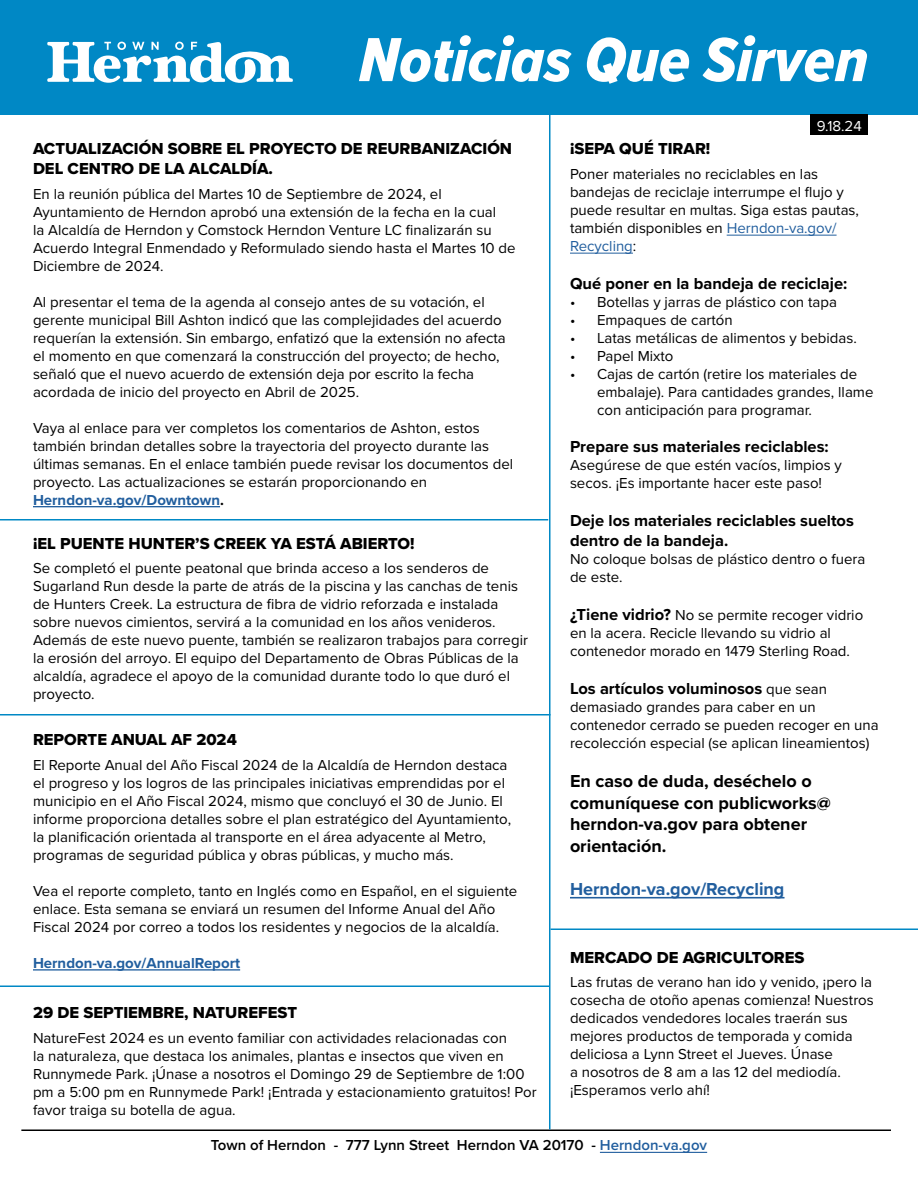
<style>
.page{position:relative;width:918px;height:1188px;background:#fff}
.page>*{position:absolute;margin:0;border:0;box-sizing:border-box;transform-origin:0 0}
.t1{font:64.5px "Proxima Nova Cond Extrabld It";color:#fff}
.Body_Spanish{font:700 18px/21.6px "Proxima Nova";color:#000}
.Body_Spanish-2{font:700 18px "Proxima Nova";color:#215e9e}
.Story_Title_Spanish{font:16.5px/19.8px "Proxima Nova Extrabld";color:#000}
.Body_Spanish-3{font:700 16.5px/19.8px "Proxima Nova";color:#000}
.Body_Spanish-4{font:15px/18px "Proxima Nova";color:#000}
.t2{font:600 15px "Proxima Nova";color:#000}
.Body_Spanish-5{font:700 15px "Proxima Nova";color:#215e9e}
.t3{font:15px "Proxima Nova";color:#fff}
.s1{font-weight:700;color:#215e9e}
.s2{font-weight:700}
.s3{color:#215e9e}
.s4{font-weight:700;font-size:16.5px}
.s5{font-weight:400;font-size:15px}
</style>
<div class="page">
<div style="left:0;top:0;width:918px;height:114px;background:#0088c5"></div>
<div style="left:810px;top:114px;width:58px;height:21px;background:#000"></div>
<hr style="left:21px;top:1130px;width:870px;height:1px;background:#000">
<svg style="left:47px;top:42px;width:246px;height:41px"></svg>
<hr style="left:0;top:519px;width:548px;height:1px;background:#0088c5">
<hr style="left:0;top:714px;width:550px;height:2px;background:#0088c5">
<hr style="left:550px;top:928px;width:368px;height:2px;background:#0088c5">
<hr style="left:0;top:986px;width:549px;height:1px;background:#0088c5">
<hr style="left:549px;top:105px;width:1px;height:1025px;background:#0088c5">
<hr style="left:33px;top:506px;width:187px;height:1px;background:#215e9e">
<hr style="left:33px;top:969px;width:207px;height:2px;background:#215e9e">
<hr style="left:727px;top:235px;width:110px;height:1px;background:#215e9e">
<hr style="left:570px;top:253px;width:63px;height:1px;background:#215e9e">
<hr style="left:570px;top:897px;width:215px;height:1px;background:#215e9e">
<hr style="left:600px;top:1152px;width:107px;height:1px;background:#215e9e">
<h1 class="t1" style="left:359px;top:12px;width:511px">Noticias Que Sirven</h1>
<p class="t3" style="left:817px;top:114px;width:47px">9.18.24</p>
<h2 class="Story_Title_Spanish" style="left:33px;top:138px;width:481px">ACTUALIZACIÓN SOBRE EL PROYECTO DE REURBANIZACIÓN<br>DEL CENTRO DE LA ALCALDÍA.</h2>
<p class="Body_Spanish-4" style="left:33px;top:184px;width:484px">En la reunión pública del Martes 10 de Septiembre de 2024, el Ayuntamiento de Herndon aprobó una extensión de la fecha en la cual<br>la Alcaldía de Herndon y Comstock Herndon Venture LC finalizarán su Acuerdo Integral Enmendado y Reformulado siendo hasta el Martes 10 de Diciembre de 2024.</p>
<p class="Body_Spanish-4" style="left:33px;top:292px;width:474px">Al presentar el tema de la agenda al consejo antes de su votación, el gerente municipal Bill Ashton indicó que las complejidades del acuerdo requerían la extensión. Sin embargo, enfatizó que la extensión no afecta el momento en que comenzará la construcción del proyecto; de hecho, señaló que el nuevo acuerdo de extensión deja por escrito la fecha acordada de inicio del proyecto en Abril de 2025.</p>
<p class="Body_Spanish-4" style="left:33px;top:418px;width:482px">Vaya al enlace para ver completos los comentarios de Ashton, estos también brindan detalles sobre la trayectoria del proyecto durante las últimas semanas. En el enlace también puede revisar los documentos del proyecto. Las actualizaciones se estarán proporcionando en <span class="s1">Herndon-va.gov/Downtown</span><span class="s2">.</span></p>
<h2 class="Story_Title_Spanish" style="left:33px;top:533px;width:383px">¡EL PUENTE HUNTER’S CREEK YA ESTÁ ABIERTO!</h2>
<p class="Body_Spanish-4" style="left:33px;top:559px;width:497px">Se completó el puente peatonal que brinda acceso a los senderos de Sugarland Run desde la parte de atrás de la piscina y las canchas de tenis de Hunters Creek. La estructura de fibra de vidrio reforzada e instalada sobre nuevos cimientos, servirá a la comunidad en los años venideros.<br>Además de este nuevo puente, también se realizaron trabajos para corregir la erosión del arroyo. El equipo del Departamento de Obras Públicas de la alcaldía, agradece el apoyo de la comunidad durante todo lo que duró el proyecto.</p>
<h2 class="Story_Title_Spanish" style="left:33px;top:729px;width:205px">REPORTE ANUAL AF 2024</h2>
<p class="Body_Spanish-4" style="left:33px;top:755px;width:480px">El Reporte Anual del Año Fiscal 2024 de la Alcaldía de Herndon destaca el progreso y los logros de las principales iniciativas emprendidas por el municipio en el Año Fiscal 2024, mismo que concluyó el 30 de Junio. El informe proporciona detalles sobre el plan estratégico del Ayuntamiento, la planificación orientada al transporte en el área adyacente al Metro, programas de seguridad pública y obras públicas, y mucho más.</p>
<p class="Body_Spanish-4" style="left:33px;top:881px;width:486px">Vea el reporte completo, tanto en Inglés como en Español, en el siguiente enlace. Esta semana se enviará un resumen del Informe Anual del Año<br>Fiscal 2024 por correo a todos los residentes y negocios de la alcaldía.</p>
<p class="Body_Spanish-5" style="left:33px;top:952px;width:209px">Herndon-va.gov/AnnualReport</p>
<h2 class="Story_Title_Spanish" style="left:33px;top:1002px;width:266px">29 DE SEPTIEMBRE, NATUREFEST</h2>
<p class="Body_Spanish-4" style="left:33px;top:1028px;width:505px">NatureFest 2024 es un evento familiar con actividades relacionadas con<br>la naturaleza, que destaca los animales, plantas e insectos que viven en Runnymede Park. ¡Únase a nosotros el Domingo 29 de Septiembre de 1:00 pm a 5:00 pm en Runnymede Park! ¡Entrada y estacionamiento gratuitos! Por favor traiga su botella de agua.</p>
<h2 class="Story_Title_Spanish" style="left:570px;top:138px;width:142px">¡SEPA QUÉ TIRAR!</h2>
<p class="Body_Spanish-4" style="left:570px;top:164px;width:291px">Poner materiales no reciclables en las bandejas de reciclaje interrumpe el flujo y puede resultar en multas. Siga estas pautas, también disponibles en <span class="s3">Herndon-va.gov/ Recycling</span>:</p>
<p class="Body_Spanish-3" style="left:570px;top:273px;width:279px">Qué poner en la bandeja de reciclaje:</p>
<p class="Body_Spanish-4" style="left:570px;top:292px;width:268px">• Botellas y jarras de plástico con tapa</p>
<p class="Body_Spanish-4" style="left:570px;top:310px;width:164px">• Empaques de cartón</p>
<p class="Body_Spanish-4" style="left:570px;top:328px;width:288px">• Latas metálicas de alimentos y bebidas.</p>
<p class="Body_Spanish-4" style="left:570px;top:346px;width:105px">• Papel Mixto</p>
<p class="Body_Spanish-4" style="left:597px;top:364px;width:278px;text-indent:-27px">• Cajas de cartón (retire los materiales de embalaje). Para cantidades grandes, llame con anticipación para programar.</p>
<p class="Body_Spanish-3" style="left:570px;top:437px;width:260px">Prepare sus materiales reciclables:</p>
<p class="Body_Spanish-4" style="left:570px;top:456px;width:273px">Asegúrese de que estén vacíos, limpios y secos. ¡Es importante hacer este paso!</p>
<p class="Body_Spanish-3" style="left:570px;top:510px;width:285px">Deje los materiales reciclables sueltos dentro de la bandeja.</p>
<p class="Body_Spanish-4" style="left:570px;top:549px;width:297px">No coloque bolsas de plástico dentro o fuera de este.</p>
<p class="Body_Spanish-4" style="left:570px;top:605px;width:295px"><span class="s4">¿Tiene vidrio?</span> No se permite recoger vidrio en la acera. Recicle llevando su vidrio al contenedor morado en 1479 Sterling Road.</p>
<p class="Body_Spanish-3" style="left:570px;top:678px;width:258px">Los artículos voluminosos <span class="s5">que sean</span></p>
<p class="Body_Spanish-4" style="left:570px;top:697px;width:310px">demasiado grandes para caber en un contenedor cerrado se pueden recoger en una recolección especial (se aplican lineamientos)</p>
<p class="Body_Spanish" style="left:570px;top:770px;width:262px">En caso de duda, deséchelo o comuníquese con publicworks@ herndon-va.gov para obtener orientación.</p>
<p class="Body_Spanish-2" style="left:570px;top:876px;width:216px">Herndon-va.gov/Recycling</p>
<h2 class="Story_Title_Spanish" style="left:570px;top:947px;width:236px">MERCADO DE AGRICULTORES</h2>
<p class="Body_Spanish-4" style="left:570px;top:973px;width:305px">Las frutas de verano han ido y venido, ¡pero la cosecha de otoño apenas comienza! Nuestros dedicados vendedores locales traerán sus mejores productos de temporada y comida deliciosa a Lynn Street el Jueves. Únase<br>a nosotros de 8 am a las 12 del mediodía. ¡Esperamos verlo ahí!</p>
<h1 class="t2" style="left:211px;top:1134px;width:498px">Town of Herndon - 777 Lynn Street Herndon VA 20170 - <span class="s3">Herndon-va.gov</span></h1>
</div>
